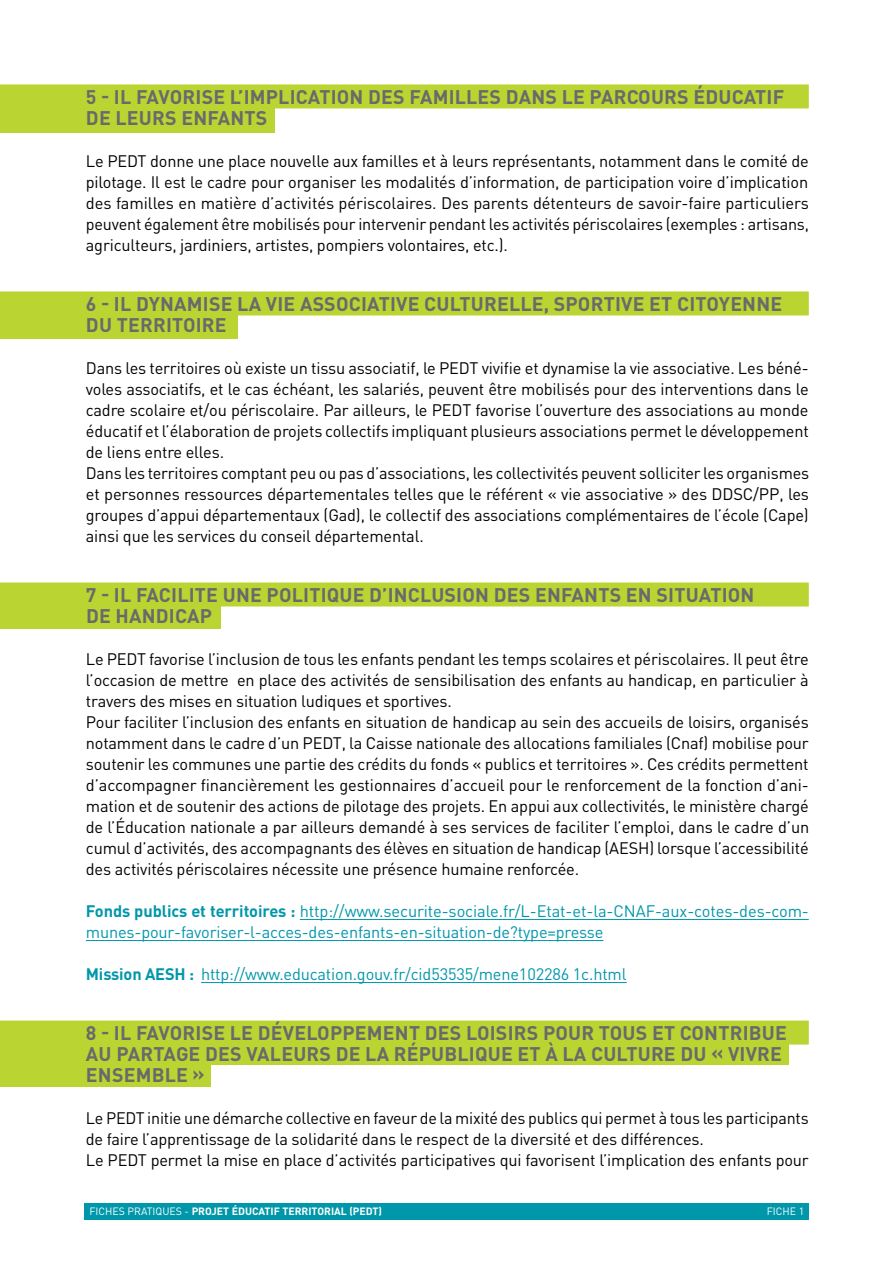
<style>
.page{position:relative;width:893px;height:1263px;background:#fff}
.page>*{position:absolute;margin:0;border:0;box-sizing:border-box;transform-origin:0 0}
.t1{font:700 19.5px/21px "DIN Pro";letter-spacing:.01em;color:#696a6a}
.t2{font:16.5px/21px "DIN Pro";letter-spacing:-.01em;color:#000}
.t3{font:16.5px/21px "DIN Pro";letter-spacing:-.01em;color:#0097ab}
.t4{font:700 16.5px "DIN Pro";color:#0097ab}
.t5{font:700 10.5px "DIN";color:#fff}
.t6{font:10.5px "DIN";color:#fff}
.s1{font-weight:700}
.s2{font-weight:400}
</style>
<div class="page">
<div style="left:84px;top:1203px;width:725px;height:17px;background:#0097ab"></div>
<div style="left:0;top:305px;width:237px;height:33px;background:#bad532"></div>
<div style="left:0;top:596px;width:220px;height:33px;background:#bad532"></div>
<div style="left:0;top:1053px;width:210px;height:34px;background:#bad532"></div>
<div style="left:0;top:1031px;width:789px;height:33px;background:#bad532"></div>
<div style="left:0;top:99px;width:274px;height:33px;background:#bad532"></div>
<div style="left:0;top:84px;width:809px;height:24px;background:#bad532"></div>
<div style="left:0;top:291px;width:809px;height:24px;background:#bad532"></div>
<div style="left:0;top:582px;width:809px;height:24px;background:#bad532"></div>
<hr style="left:300px;top:919px;width:509px;height:1px;background:#0097ab">
<hr style="left:86px;top:940px;width:518px;height:1px;background:#0097ab">
<hr style="left:201px;top:982px;width:426px;height:1px;background:#0097ab">
<div style="left:0;top:1020px;width:809px;height:24px;background:#bad532"></div>
<p class="t1" style="left:86px;top:86px;width:700px">5 - IL FAVORISE L’I MPLICATION DES FAMI LLES DANS LE PARCOURS ÉDUCATI F<br>DE LEURS ENFANTS</p>
<p class="t2" style="left:86px;top:150px;width:725px;text-align:justify">Le PEDT donne une place nouvelle aux familles et à leurs représentants, notamment dans le comité de pilotage. Il est le cadre pour organiser les modalités d’information, de participation voire d’implication des familles en matière d’activités périscolaires. Des parents détenteurs de savoir-faire particuliers peuvent également être mobilisés pour intervenir pendant les activités périscolaires (exemples : artisans, agriculteurs, jardiniers, artistes, pompiers volontaires, etc.).</p>
<p class="t1" style="left:86px;top:293px;width:698px">6 - IL DYNAMISE LA VI E ASSOCIATIVE CULTURELLE, SPORTIVE ET CITOYENNE<br>DU TERRITOI RE</p>
<p class="t2" style="left:86px;top:357px;width:725px">Dans les territoires où existe un tissu associatif, le PEDT vivifie et dynamise la vie associative. Les béné&shy;voles associatifs, et le cas échéant, les salariés, peuvent être mobilisés pour des interventions dans le cadre scolaire et/ou périscolaire. Par ailleurs, le PEDT favorise l’ouverture des associations au monde éducatif et l’élaboration de projets collectifs impliquant plusieurs associations permet le développement de liens entre elles.<br>Dans les territoires comptant peu ou pas d’associations, les collectivités peuvent solliciter les organismes et personnes ressources départementales telles que le référent « vie associative » des DDSC/PP, les groupes d’appui départementaux (Gad), le collectif des associations complémentaires de l’école (Cape) ainsi que les services du conseil départemental.</p>
<p class="t1" style="left:86px;top:584px;width:670px">7 - IL FACI LITE UNE POLITIQUE D’I NCLUSION DES ENFANTS EN SITUATION<br>DE HANDI CAP</p>
<p class="t2" style="left:86px;top:648px;width:725px">Le PEDT favorise l’inclusion de tous les enfants pendant les temps scolaires et périscolaires. Il peut être l’occasion de mettre en place des activités de sensibilisation des enfants au handicap, en particulier à travers des mises en situation ludiques et sportives.<br>Pour faciliter l’inclusion des enfants en situation de handicap au sein des accueils de loisirs, organisés notamment dans le cadre d’un PEDT, la Caisse nationale des allocations familiales (Cnaf) mobilise pour soutenir les communes une partie des crédits du fonds « publics et territoires ». Ces crédits permettent d’accompagner financièrement les gestionnaires d’accueil pour le renforcement de la fonction d’ani&shy;mation et de soutenir des actions de pilotage des projets. En appui aux collectivités, le ministère chargé de l’Éducation nationale a par ailleurs demandé à ses services de faciliter l’emploi, dans le cadre d’un cumul d’activités, des accompagnants des élèves en situation de handicap (AESH) lorsque l’accessibilité des activités périscolaires nécessite une présence humaine renforcée.</p>
<p class="t3" style="left:86px;top:900px;width:724px"><span class="s1">FONDS PUBLICS ET TERRITOIRES :</span> http://www.securite-sociale.fr/L-Etat-et-la-CNAF-aux-cotes-des-com&shy;munes-pour-favoriser-l-acces-des-enfants-en-situation-de?type=presse</p>
<p class="t4" style="left:86px;top:963px;width:70px">M ISSION AESH</p>
<p class="t3" style="left:189px;top:963px;width:439px"><span class="s1">:</span> http://www.education.gouv.fr/cid53535/mene102286 1c.html</p>
<p class="t1" style="left:86px;top:1022px;width:702px">8 - IL FAVORISE LE DÉVELOPPEMENT DES LOISI RS POUR TOUS ET CONTRI BUE<br>AU PARTAGE DES VALEURS DE LA RÉPUBLI QUE ET À LA CULTURE DU « VIVRE<br>ENSEMBLE »</p>
<p class="t2" style="left:86px;top:1107px;width:724px">Le PEDT initie une démarche collective en faveur de la mixité des publics qui permet à tous les participants de faire l’apprentissage de la solidarité dans le respect de la diversité et des différences.<br>Le PEDT permet la mise en place d’activités participatives qui favorisent l’implication des enfants pour</p>
<p class="t5" style="left:89px;top:1205px;width:271px"><span class="s2">FICHES PRATIQUES -</span> PROJET ÉDUCATIF TERRITORIAL (PEDT</p>
<p class="t5" style="left:379px;top:1205px;width:5px">)</p>
<p class="t6" style="left:767px;top:1205px;width:39px">FICHE 1</p>
</div>
